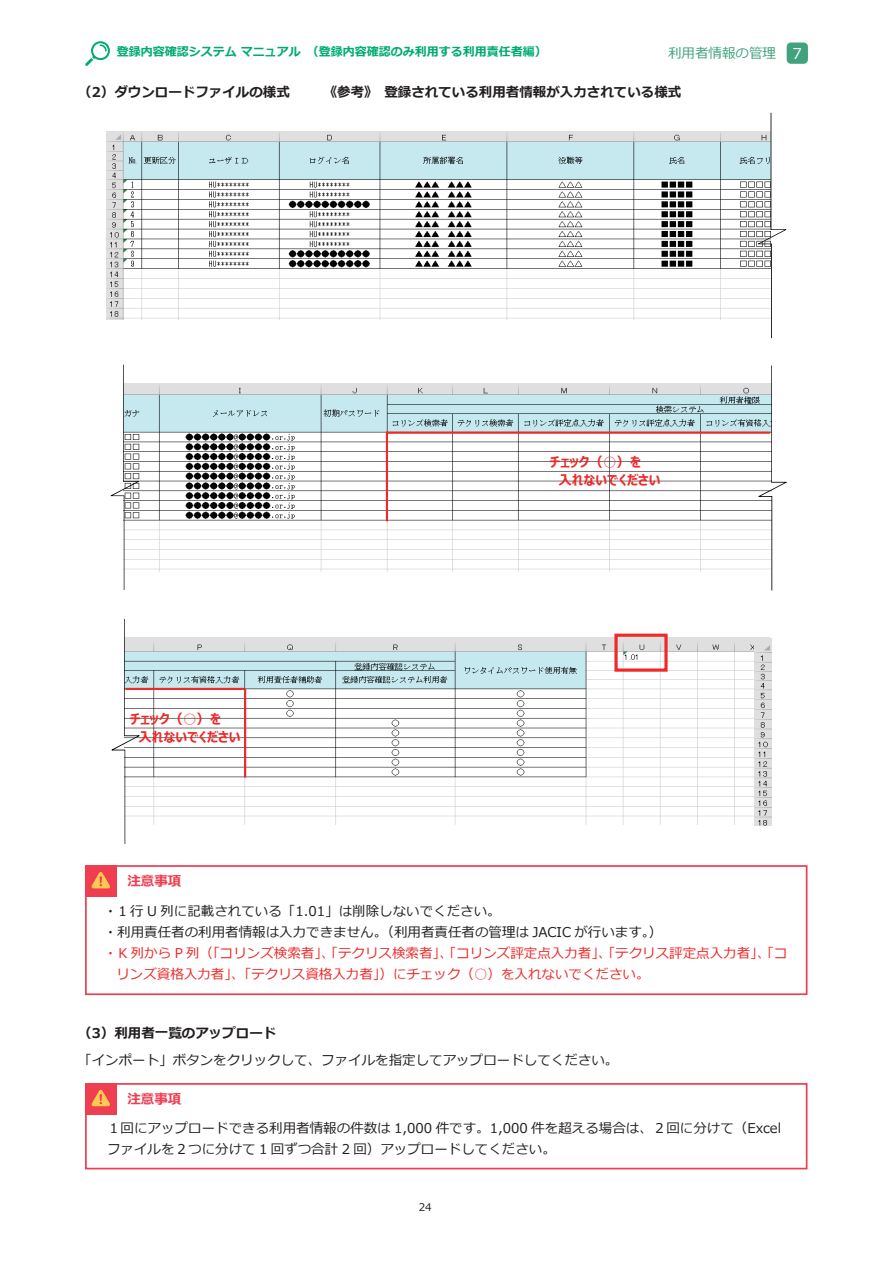
<style>
.page{position:relative;width:893px;height:1263px;background:#fff}
.page>*{position:absolute;margin:0;border:0;box-sizing:border-box;transform-origin:0 0}
.t1{font:13.5px/21px "Meiryo";color:#231f20}
.t2{font:13.5px/21px "Meiryo";color:#ee2928}
.t3{font:italic 700 13.5px "Meiryo";color:#231f20}
.t4{font:700 13.5px/18px "Meiryo UI";color:#ee2928}
.t5{font:700 13.5px "Meiryo";color:#231f20}
.t6{font:13.5px "Meiryo";color:#40a37c}
.t7{font:700 13.5px "Meiryo";color:#ee3e50}
.t8{font:700 12px "Meiryo";color:#00aa72}
.t9{font:10.5px "Meiryo";color:#231f20}
.s1{font-size:15px;color:#fff}
.s2{font-style:normal}
</style>
<div class="page">
<svg style="left:85px;top:41px;width:25px;height:25px"></svg>
<div style="left:787px;top:43px;width:21px;height:21px;background:#40a37c;border-radius:4px"></div>
<div style="left:85px;top:865px;width:32px;height:32px;background:#ee3e50"></div>
<svg style="left:91px;top:872px;width:19px;height:16px"></svg>
<div style="left:85px;top:865px;width:722px;height:130px;border:2px solid #ee3e50"></div>
<img style="left:140px;top:638px;width:615px;height:186px">
<img style="left:139px;top:384px;width:619px;height:187px">
<img style="left:106px;top:132px;width:652px;height:188px">
<svg style="left:758px;top:113px;width:28px;height:225px"></svg>
<svg style="left:111px;top:365px;width:28px;height:225px"></svg>
<svg style="left:758px;top:365px;width:29px;height:225px"></svg>
<svg style="left:111px;top:619px;width:29px;height:225px"></svg>
<img style="left:755px;top:638px;width:17px;height:187px">
<hr style="left:387px;top:432px;width:383px;height:2px;background:#ee2928">
<hr style="left:386px;top:432px;width:2px;height:89px;background:#ee2928">
<hr style="left:244px;top:689px;width:2px;height:88px;background:#ee2928">
<hr style="left:125px;top:688px;width:119px;height:2px;background:#ee2928">
<div style="left:614px;top:634px;width:54px;height:38px;border:3px solid #ee2928"></div>
<div style="left:85px;top:1083px;width:32px;height:32px;background:#ee3e50"></div>
<svg style="left:91px;top:1090px;width:19px;height:16px"></svg>
<div style="left:85px;top:1083px;width:722px;height:86px;border:2px solid #ee3e50"></div>
<p class="t8" style="left:117px;top:43px;width:431px">登録内容確認システム マニュアル　（登録内容確認のみ利用する利用責任者編）</p>
<p class="t6" style="left:668px;top:44px;width:135px">利用者情報の管理 <span class="s1">7</span></p>
<p class="t3" style="left:78px;top:82px;width:605px"><span class="s2">（2）ダウンロードファイルの様式　　　</span>《参考》　登録されている利用者情報が入力されている様式</p>
<p class="t4" style="left:130px;top:711px;width:112px">チェック（○）を<br>　入れないでください</p>
<p class="t4" style="left:550px;top:454px;width:112px">チェック（○）を<br>　入れないでください</p>
<p class="t7" style="left:127px;top:871px;width:55px">注意事項</p>
<p class="t1" style="left:104px;top:901px;width:560px">・1 ⾏ U 列に記載されている「1.01」は削除しないでください。<br>・利用責任者の利用者情報は入力 できません。（利用者責任者の管理は JACIC が行います。）</p>
<p class="t2" style="left:116px;top:943px;width:673px;text-indent:-13px">・K 列から P 列（「コリンズ検索者」、「テクリス検索者」、「コリンズ評定点⼊⼒者」、「テクリス評定点⼊⼒者」、「コリンズ資格⼊⼒者」、「テクリス資格⼊⼒者」）にチェック（○）を入れないでください。</p>
<p class="t5" style="left:78px;top:1023px;width:200px">（3）利用者一覧のアップロード</p>
<p class="t1" style="left:78px;top:1050px;width:541px">「インポート」ボタンをクリックして、ファイルを指定してアップロードしてください。</p>
<p class="t7" style="left:127px;top:1089px;width:55px">注意事項</p>
<p class="t1" style="left:107px;top:1118px;width:675px">１回にアップロードできる利用者情報の件数は 1,000 件です。1,000 件を超える場合は、２回に分けて（Excelファイルを２つに分けて 1 回ずつ合計 2 回）アップロードしてください。</p>
<p class="t9" style="left:419px;top:1199px;width:15px">24</p>
</div>
